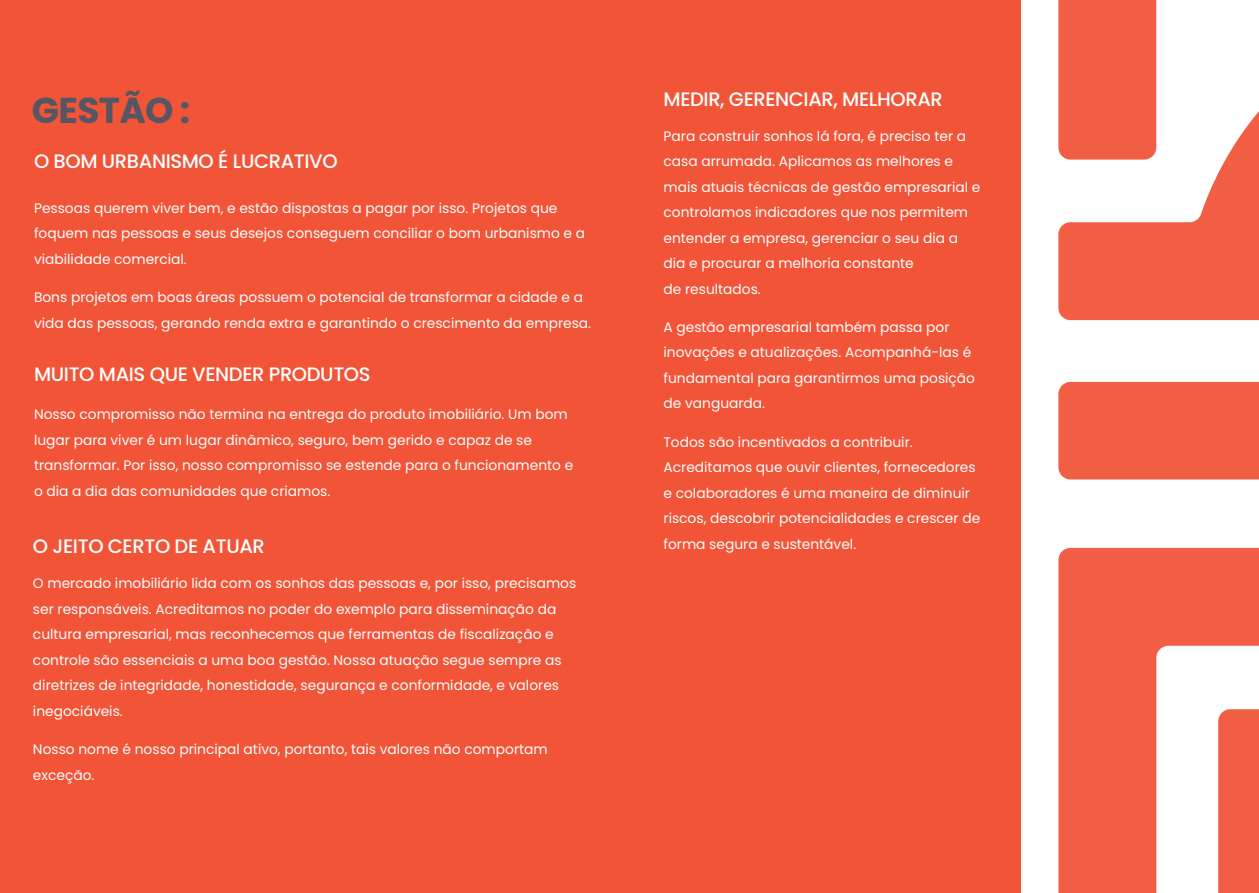
<style>
.page{position:relative;width:1259px;height:893px;background:#f25438}
.page>*{position:absolute;margin:0;border:0;box-sizing:border-box;transform-origin:0 0}
.t1{font:700 36px "Poppins";letter-spacing:-.02em;color:#545763}
.t2{font:500 19.5px "Poppins";letter-spacing:-.02em;color:#fff}
.t3{font:13.8px/25.5px "Poppins";color:#fff}
</style>
<div class="page">
<div style="left:1021px;top:0;width:238px;height:893px;background:#fff"></div>
<svg style="left:1058px;top:646px;width:108px;height:63px;background:#f26c53"></svg>
<svg style="left:1058px;top:709px;width:201px;height:184px"></svg>
<svg style="left:1058px;top:0;width:201px;height:646px;fill:#f15e43"></svg>
<svg style="left:1058px;top:171px;width:201px;height:308px;fill:#f15e43"></svg>
<p class="t1" style="left:32px;top:89px;width:159px">GESTÃO :</p>
<p class="t2" style="left:34px;top:150px;width:305px">O BOM URBANISMO É LUCRATIVO</p>
<p class="t3" style="left:34px;top:195px;width:553px">Pessoas querem viver bem, e estão dispostas a pagar por isso. Projetos que foquem nas pessoas e seus desejos conseguem conciliar o bom urbanismo e a viabilidade comercial.</p>
<p class="t3" style="left:34px;top:285px;width:558px">Bons projetos em boas áreas possuem o potencial de transformar a cidade e a vida das pessoas, gerando renda extra e garantindo o crescimento da empresa.</p>
<p class="t2" style="left:34px;top:363px;width:338px">MUITO MAIS QUE VENDER PRODUTOS</p>
<p class="t3" style="left:34px;top:402px;width:541px">Nosso compromisso não termina na entrega do produto imobiliário. Um bom lugar para viver é um lugar dinâmico, seguro, bem gerido e capaz de se transformar. Por isso, nosso compromisso se estende para o funcionamento e o dia a dia das comunidades que criamos.</p>
<p class="t2" style="left:33px;top:535px;width:233px">O JEITO CERTO DE ATUAR</p>
<p class="t3" style="left:33px;top:571px;width:545px">O mercado imobiliário lida com os sonhos das pessoas e, por isso, precisamos ser responsáveis. Acreditamos no poder do exemplo para disseminação da cultura empresarial, mas reconhecemos que ferramentas de fiscalização e controle são essenciais a uma boa gestão. Nossa atuação segue sempre as diretrizes de integridade, honestidade, segurança e conformidade, e valores inegociáveis.</p>
<p class="t3" style="left:33px;top:737px;width:516px">Nosso nome é nosso principal ativo, portanto, tais valores não comportam exceção.</p>
<p class="t2" style="left:663px;top:87px;width:281px">MEDIR, GERENCIAR, MELHORAR</p>
<p class="t3" style="left:663px;top:123px;width:318px">Para construir sonhos lá fora, é preciso ter a casa arrumada. Aplicamos as melhores e mais atuais técnicas de gestão empresarial e controlamos indicadores que nos permitem entender a empresa, gerenciar o seu dia a dia e procurar a melhoria constante<br>de resultados.</p>
<p class="t3" style="left:663px;top:314px;width:313px">A gestão empresarial também passa por inovações e atualizações. Acompanhá-las é fundamental para garantirmos uma posição de vanguarda.</p>
<p class="t3" style="left:663px;top:429px;width:318px">Todos são incentivados a contribuir.<br>Acreditamos que ouvir clientes, fornecedores e colaboradores é uma maneira de diminuir riscos, descobrir potencialidades e crescer de forma segura e sustentável.</p>
</div>
